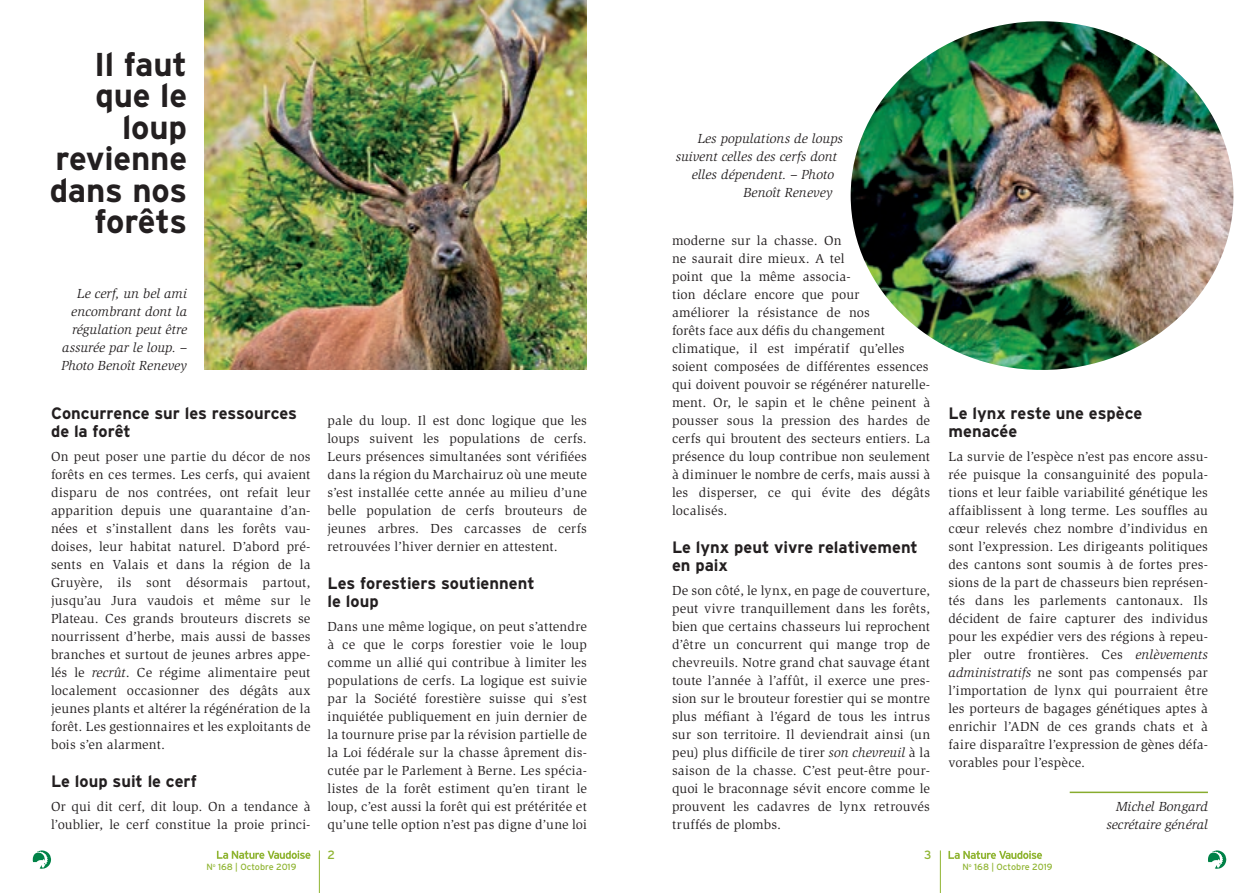
<style>
.page{position:relative;width:1259px;height:893px;background:#fff}
.page>*{position:absolute;margin:0;border:0;box-sizing:border-box;transform-origin:0 0}
.t1{font:700 33px/31.5px "Interstate";letter-spacing:-.005em;color:#231f20;text-align:right}
.t2{font:700 16.5px/18px "Interstate";color:#231f20}
.t3{font:13.5px/18px "Slimbach Std";letter-spacing:.01em;color:#231f20;text-align:justify}
.t4{font:italic 13.5px/18px "Slimbach Std";letter-spacing:.005em;color:#231f20;text-align:right}
.t5{font:12px "Interstate";color:#8fb431}
.t6{font:9px "Interstate";color:#8fb431}
.s1{font-style:italic}
</style>
<div class="page">
<hr style="left:319px;top:850px;width:1px;height:43px;background:#8fb431">
<svg style="left:33px;top:850px;width:18px;height:19px"></svg>
<hr style="left:940px;top:850px;width:1px;height:43px;background:#8fb431">
<svg style="left:1208px;top:850px;width:18px;height:19px"></svg>
<svg style="left:217px;top:850px;width:93px;height:9px"></svg>
<svg style="left:948px;top:851px;width:94px;height:8px"></svg>
<hr style="left:1069px;top:792px;width:139px;height:1px;background:#88ac2e">
<img style="left:850px;top:21px;width:383px;height:349px">
<img style="left:204px;top:0;width:383px;height:370px">
<h1 class="t1" style="left:50px;top:48px;width:139px">Il faut que le loup revienne dans nos forêts</h1>
<p class="t4" style="left:61px;top:284px;width:127px">Le cerf, un bel ami encombrant dont la régulation peut être assurée par le loup. –<br>Photo Benoît Renevey</p>
<p class="t2" style="left:51px;top:404px;width:247px">Concurrence sur les ressources de la forêt</p>
<p class="t3" style="left:51px;top:447px;width:261px">On peut poser une partie du décor de nos forêts en ces termes. Les cerfs, qui avaient disparu de nos contrées, ont refait leur apparition depuis une quarantaine d’an&shy;nées et s’installent dans les forêts vau&shy;doises, leur habitat naturel. D’abord pré&shy;sents en Valais et dans la région de la Gruyère, ils sont désormais partout, jusqu’au Jura vaudois et même sur le Plateau. Ces grands brouteurs discrets se nourrissent d’herbe, mais aussi de basses branches et surtout de jeunes arbres appe&shy;lés le <span class="s1">recrût</span>. Ce régime alimentaire peut localement occasionner des dégâts aux jeunes plants et altérer la régénération de la forêt. Les gestionnaires et les exploitants de bois s’en alarment.</p>
<p class="t2" style="left:51px;top:772px;width:147px">Le loup suit le cerf</p>
<p class="t3" style="left:51px;top:798px;width:261px">Or qui dit cerf, dit loup. On a tendance à l’oublier, le cerf constitue la proie princi-</p>
<p class="t3" style="left:327px;top:411px;width:261px">pale du loup. Il est donc logique que les loups suivent les populations de cerfs.<br>Leurs présences simultanées sont vérifiées dans la région du Marchairuz où une meute s’est installée cette année au milieu d’une belle population de cerfs brouteurs de jeunes arbres. Des carcasses de cerfs retrouvées l’hiver dernier en attestent.</p>
<p class="t2" style="left:327px;top:574px;width:209px">Les forestiers soutiennent le loup</p>
<p class="t3" style="left:327px;top:618px;width:261px">Dans une même logique, on peut s’attendre à ce que le corps forestier voie le loup comme un allié qui contribue à limiter les populations de cerfs. La logique est suivie par la Société forestière suisse qui s’est inquiétée publiquement en juin dernier de la tournure prise par la révision partielle de la Loi fédérale sur la chasse âprement dis&shy;cutée par le Parlement à Berne. Les spécia&shy;listes de la forêt estiment qu’en tirant le loup, c’est aussi la forêt qui est prétéritée et qu’une telle option n’est pas digne d’une loi</p>
<p class="t4" style="left:697px;top:130px;width:147px">Les populations de loups</p>
<p class="t4" style="left:675px;top:148px;width:163px">suivent celles des cerfs dont</p>
<p class="t4" style="left:692px;top:166px;width:144px">elles dépendent. – Photo</p>
<p class="t4" style="left:743px;top:184px;width:91px">Benoît Renevey</p>
<p class="t3" style="left:672px;top:231px;width:260px;text-align:left">moderne sur la chasse. On<br>ne saurait dire mieux. A tel<br>point que la même associa-<br>tion déclare encore que pour<br>améliorer la résistance de nos<br>forêts face aux défis du changement climatique, il est impératif qu’elles soient composées de différentes essences qui doivent pouvoir se régénérer naturelle&shy;ment. Or, le sapin et le chêne peinent à pousser sous la pression des hardes de cerfs qui broutent des secteurs entiers. La présence du loup contribue non seulement à diminuer le nombre de cerfs, mais aussi à les disperser, ce qui évite des dégâts localisés.</p>
<p class="t2" style="left:672px;top:538px;width:247px">Le lynx peut vivre relativement en paix</p>
<p class="t3" style="left:672px;top:582px;width:260px">De son côté, le lynx, en page de couverture, peut vivre tranquillement dans les forêts, bien que certains chasseurs lui reprochent d’être un concurrent qui mange trop de chevreuils. Notre grand chat sauvage étant toute l’année à l’affût, il exerce une pres&shy;sion sur le brouteur forestier qui se montre plus méfiant à l’égard de tous les intrus sur son territoire. Il deviendrait ainsi (un peu) plus difficile de tirer <span class="s1">son chevreuil</span> à la saison de la chasse. C’est peut-être pour&shy;quoi le braconnage sévit encore comme le prouvent les cadavres de lynx retrouvés truffés de plombs.</p>
<p class="t5" style="left:327px;top:848px;width:9px">2</p>
<p class="t5" style="left:924px;top:848px;width:9px">3</p>
<p class="t2" style="left:948px;top:404px;width:195px">Le lynx reste une espèce menacée</p>
<p class="t3" style="left:948px;top:447px;width:261px">La survie de l’espèce n’est pas encore assu&shy;rée puisque la consanguinité des popula&shy;tions et leur faible variabilité génétique les affaiblissent à long terme. Les souffles au cœur relevés chez nombre d’individus en sont l’expression. Les dirigeants politiques des cantons sont soumis à de fortes pres&shy;sions de la part de chasseurs bien représen&shy;tés dans les parlements cantonaux. Ils décident de faire capturer des individus pour les expédier vers des régions à repeu&shy;pler outre frontières. Ces <span class="s1">enlèvements administratifs</span> ne sont pas compensés par l’importation de lynx qui pourraient être les porteurs de bagages génétiques aptes à enrichir l’ADN de ces grands chats et à faire disparaître l’expression de gènes défa&shy;vorables pour l’espèce.</p>
<p class="t4" style="left:1106px;top:798px;width:103px">Michel Bongard secrétaire général</p>
<p class="t6" style="left:206px;top:862px;width:92px">N<sup>o</sup> 168 | Octobre 2019</p>
<p class="t6" style="left:962px;top:862px;width:92px">N<sup>o</sup> 168 | Octobre 2019</p>
</div>
